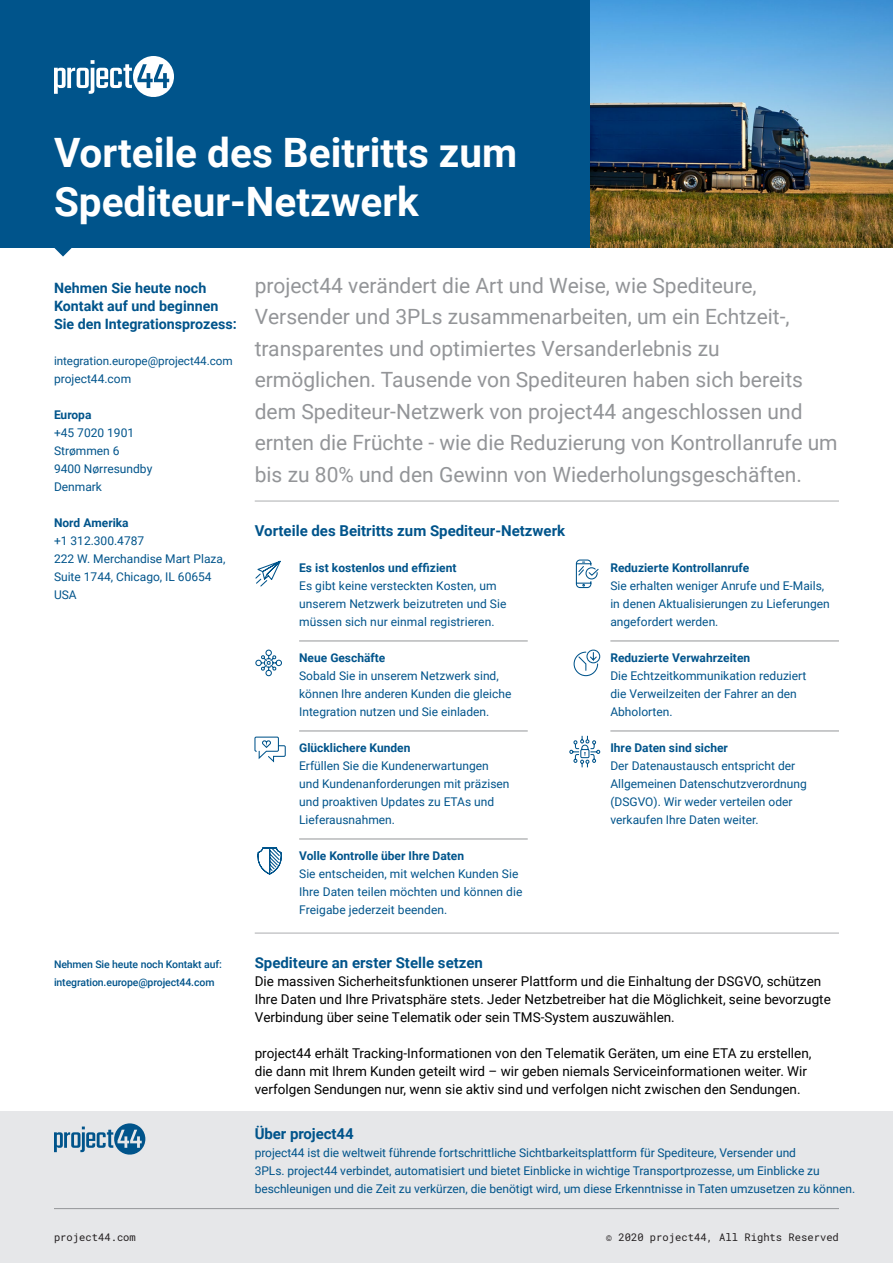
<style>
.page{position:relative;width:893px;height:1263px;background:#fff}
.page>*{position:absolute;margin:0;border:0;box-sizing:border-box;transform-origin:0 0}
.t1{font:700 40.5px/49.5px "Roboto";color:#fff}
.t2{font:21px/31.5px "Roboto";color:#939598}
.t3{font:700 15px "Roboto";color:#00548b}
.t4{font:700 14.25px/18px "Roboto";color:#00548b}
.t5{font:13.5px/18px "Roboto";color:#000}
.t6{font:12px/18px "Roboto";color:#00548b}
.t7{font:700 12px "Roboto";color:#00548b}
.t8{font:11.7px "Roboto";letter-spacing:-.005em;color:#00548b}
.t9{font:500 10.5px/18px "Roboto";letter-spacing:-.01em;color:#00548b}
.t10{font:10.5px "Roboto Mono";color:#231f20}
</style>
<div class="page">
<div style="left:0;top:1112px;width:893px;height:151px;background:#e6e7e9"></div>
<img style="left:475px;top:0;width:418px;height:248px">
<div style="left:0;top:0;width:589px;height:247px;background:#00548b"></div>
<svg style="left:54px;top:56px;width:120px;height:41px"></svg>
<svg style="left:54px;top:1123px;width:91px;height:32px"></svg>
<svg style="left:54px;top:247px;width:18px;height:10px"></svg>
<svg style="left:255px;top:649px;width:27px;height:28px"></svg>
<svg style="left:573px;top:649px;width:28px;height:28px"></svg>
<svg style="left:575px;top:559px;width:24px;height:30px"></svg>
<hr style="left:299px;top:641px;width:229px;height:1px;background:#939598">
<hr style="left:299px;top:731px;width:229px;height:1px;background:#939598">
<hr style="left:299px;top:839px;width:229px;height:1px;background:#939598">
<hr style="left:610px;top:641px;width:229px;height:1px;background:#939598">
<hr style="left:610px;top:731px;width:229px;height:1px;background:#939598">
<hr style="left:255px;top:932px;width:584px;height:2px;background:#c7c8ca">
<svg style="left:255px;top:560px;width:26px;height:27px"></svg>
<svg style="left:257px;top:847px;width:25px;height:28px"></svg>
<hr style="left:255px;top:500px;width:584px;height:2px;background:#c7c8ca">
<svg style="left:254px;top:736px;width:32px;height:27px"></svg>
<svg style="left:569px;top:735px;width:32px;height:33px"></svg>
<hr style="left:54px;top:1208px;width:785px;height:1px;background:#939598">
<p class="t1" style="left:54px;top:126px;width:465px">Vorteile des Beitritts zum<br>Spediteur-Netzwerk</p>
<p class="t4" style="left:54px;top:278px;width:184px">Nehmen Sie heute noch<br>Kontakt auf und beginnen<br>Sie den Integrationsprozess:</p>
<p class="t8" style="left:54px;top:352px;width:180px">integration.europe@project44.com</p>
<p class="t6" style="left:54px;top:369px;width:79px">project44.com</p>
<p class="t7" style="left:54px;top:406px;width:39px">Europa</p>
<p class="t6" style="left:54px;top:423px;width:82px">+45 7020 1901<br>Strømmen 6</p>
<p class="t6" style="left:54px;top:459px;width:100px">9400 Nørresundby</p>
<p class="t6" style="left:54px;top:477px;width:50px">Denmark</p>
<p class="t7" style="left:54px;top:514px;width:76px">Nord Amerika</p>
<p class="t6" style="left:54px;top:531px;width:173px">+1 312.300.4787<br>222 W. Merchandise Mart Plaza,<br>Suite 1744, Chicago, IL 60654</p>
<p class="t6" style="left:54px;top:585px;width:24px">USA</p>
<p class="t9" style="left:54px;top:954px;width:169px">Nehmen Sie heute noch Kontakt auf: integration.europe@project44.com</p>
<p class="t2" style="left:255px;top:269px;width:584px">project44 verändert die Art und Weise, wie Spediteure, Versender und 3PLs zusammenarbeiten, um ein Echtzeit-, transparentes und optimiertes Versanderlebnis zu ermöglichen. Tausende von Spediteuren haben sich bereits dem Spediteur-Netzwerk von project44 angeschlossen und ernten die Früchte - wie die Reduzierung von Kontrollanrufe um bis zu 80% und den Gewinn von Wiederholungsgeschäften.</p>
<p class="t3" style="left:255px;top:520px;width:312px">Vorteile des Beitritts zum Spediteur-Netzwerk</p>
<p class="t7" style="left:299px;top:559px;width:159px">Es ist kostenlos und effizient</p>
<p class="t6" style="left:299px;top:576px;width:209px">Es gibt keine versteckten Kosten, um unserem Netzwerk beizutreten und Sie müssen sich nur einmal registrieren.</p>
<p class="t7" style="left:299px;top:649px;width:88px">Neue Geschäfte</p>
<p class="t6" style="left:299px;top:666px;width:214px">Sobald Sie in unserem Netzwerk sind, können Ihre anderen Kunden die gleiche<br>Integration nutzen und Sie einladen.</p>
<p class="t7" style="left:299px;top:739px;width:113px">Glücklichere Kunden</p>
<p class="t6" style="left:299px;top:756px;width:212px">Erfüllen Sie die Kundenerwartungen und Kundenanforderungen mit präzisen und proaktiven Updates zu ETAs und<br>Lieferausnahmen.</p>
<p class="t7" style="left:299px;top:847px;width:166px">Volle Kontrolle über Ihre Daten</p>
<p class="t6" style="left:299px;top:864px;width:225px">Sie entscheiden, mit welchen Kunden Sie<br>Ihre Daten teilen möchten und können die<br>Freigabe jederzeit beenden.</p>
<p class="t7" style="left:610px;top:559px;width:140px">Reduzierte Kontrollanrufe</p>
<p class="t6" style="left:610px;top:576px;width:221px">Sie erhalten weniger Anrufe und E-Mails, in denen Aktualisierungen zu Lieferungen angefordert werden.</p>
<p class="t7" style="left:610px;top:649px;width:141px">Reduzierte Verwahrzeiten</p>
<p class="t6" style="left:610px;top:666px;width:198px">Die Echtzeitkommunikation reduziert die Verweilzeiten der Fahrer an den<br>Abholorten.</p>
<p class="t7" style="left:610px;top:739px;width:119px">Ihre Daten sind sicher</p>
<p class="t6" style="left:610px;top:756px;width:198px">Der Datenaustausch entspricht der Allgemeinen Datenschutzverordnung (DSGVO). Wir weder verteilen oder verkaufen Ihre Daten weiter.</p>
<p class="t3" style="left:255px;top:952px;width:230px">Spediteure an erster Stelle setzen</p>
<p class="t5" style="left:255px;top:971px;width:578px">Die massiven Sicherheitsfunktionen unserer Plattform und die Einhaltung der DSGVO, schützen<br>Ihre Daten und Ihre Privatsphäre stets. Jeder Netzbetreiber hat die Möglichkeit, seine bevorzugte<br>Verbindung über seine Telematik oder sein TMS-System auszuwählen.</p>
<p class="t5" style="left:255px;top:1043px;width:558px">project44 erhält Tracking-Informationen von den Telematik Geräten, um eine ETA zu erstellen, die dann mit Ihrem Kunden geteilt wird – wir geben niemals Serviceinformationen weiter. Wir verfolgen Sendungen nur, wenn sie aktiv sind und verfolgen nicht zwischen den Sendungen.</p>
<p class="t3" style="left:255px;top:1123px;width:100px">Über project44</p>
<p class="t6" style="left:255px;top:1143px;width:602px">project44 ist die weltweit führende fortschrittliche Sichtbarkeitsplattform für Spediteure, Versender und<br>3PLs. project44 verbindet, automatisiert und bietet Einblicke in wichtige Transportprozesse, um Einblicke zu beschleunigen und die Zeit zu verkürzen, die benötigt wird, um diese Erkenntnisse in Taten umzusetzen zu können.</p>
<p class="t10" style="left:54px;top:1230px;width:83px">project44.com</p>
<p class="t10" style="left:606px;top:1230px;width:235px">© 2020 project44, All Rights Reserved</p>
</div>
